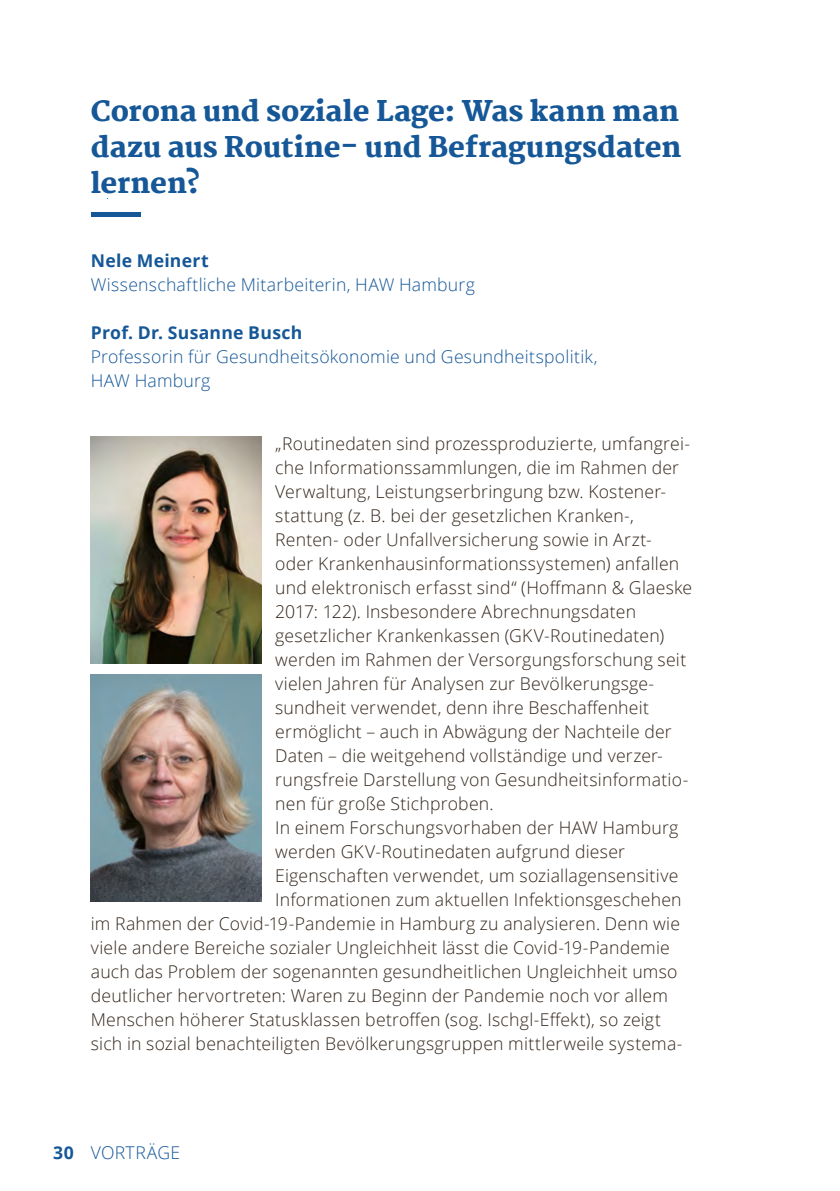
<style>
.page{position:relative;width:840px;height:1191px;background:#fff}
.page>*{position:absolute;margin:0;border:0;box-sizing:border-box;transform-origin:0 0}
.t1{font:800 28px/36px "Martel";color:#155797;text-align:justify}
.t2{font:300 17.6px "Open Sans";letter-spacing:.015em;color:#32261c}
.t3{font:300 17.6px/24px "Open Sans";letter-spacing:.015em;color:#155797}
.t4{font:700 17.6px "Open Sans";letter-spacing:.015em;color:#155797}
.s1{font-weight:700}
</style>
<div class="page">
<div style="left:91px;top:212px;width:50px;height:5px;background:#155797"></div>
<img style="left:91px;top:675px;width:170px;height:226px">
<img style="left:91px;top:437px;width:170px;height:226px">
<h1 class="t1" style="left:91px;top:93px;width:592px">Corona und soziale Lage: Was kann man dazu aus Routine- und Befragungsdaten lernen?</h1>
<p class="t4" style="left:91px;top:248px;width:119px">Nele Meinert</p>
<p class="t3" style="left:91px;top:272px;width:385px">Wissenschaftliche Mitarbeiterin, HAW Hamburg</p>
<p class="t4" style="left:91px;top:320px;width:213px">Prof. Dr. Susanne Busch</p>
<p class="t3" style="left:91px;top:344px;width:508px">Professorin für Gesundheitsökonomie und Gesundheitspolitik,<br>HAW Hamburg</p>
<p class="t2" style="left:275px;top:432px;width:416px">„Routinedaten sind prozessproduzierte, umfangrei-</p>
<p class="t2" style="left:275px;top:456px;width:405px">che Informationssammlungen, die im Rahmen der</p>
<p class="t2" style="left:275px;top:480px;width:392px">Verwaltung, Leistungserbringung bzw. Kostener-</p>
<p class="t2" style="left:275px;top:504px;width:360px">stattung (z. B. bei der gesetzlichen Kranken-,</p>
<p class="t2" style="left:275px;top:528px;width:378px">Renten- oder Unfallversicherung sowie in Arzt-</p>
<p class="t2" style="left:275px;top:552px;width:405px">oder Krankenhausinformationssystemen) anfallen</p>
<p class="t2" style="left:275px;top:576px;width:418px">und elektronisch erfasst sind“ (Hoffmann &amp; Glaeske</p>
<p class="t2" style="left:275px;top:600px;width:362px">2017: 122). Insbesondere Abrechnungsdaten</p>
<p class="t2" style="left:275px;top:624px;width:390px">gesetzlicher Krankenkassen (GKV-Routinedaten)</p>
<p class="t2" style="left:275px;top:648px;width:412px">werden im Rahmen der Versorgungsforschung seit</p>
<p class="t2" style="left:275px;top:672px;width:380px">vielen Jahren für Analysen zur Bevölkerungsge-</p>
<p class="t2" style="left:275px;top:696px;width:375px">sundheit verwendet, denn ihre Beschaffenheit</p>
<p class="t2" style="left:275px;top:720px;width:398px">ermöglicht – auch in Abwägung der Nachteile der</p>
<p class="t2" style="left:275px;top:744px;width:389px">Daten – die weitgehend vollständige und verzer-</p>
<p class="t2" style="left:275px;top:768px;width:414px">rungsfreie Darstellung von Gesundheitsinformatio-</p>
<p class="t2" style="left:275px;top:792px;width:220px">nen für große Stichproben.</p>
<p class="t2" style="left:275px;top:816px;width:404px">In einem Forschungsvorhaben der HAW Hamburg</p>
<p class="t2" style="left:275px;top:840px;width:351px">werden GKV-Routinedaten aufgrund dieser</p>
<p class="t2" style="left:275px;top:864px;width:404px">Eigenschaften verwendet, um soziallagensensitive</p>
<p class="t2" style="left:275px;top:888px;width:407px">Informationen zum aktuellen Infektionsgeschehen</p>
<p class="t2" style="left:91px;top:912px;width:590px">im Rahmen der Covid-19-Pandemie in Hamburg zu analysieren. Denn wie</p>
<p class="t2" style="left:91px;top:936px;width:580px">viele andere Bereiche sozialer Ungleichheit lässt die Covid-19-Pandemie</p>
<p class="t2" style="left:91px;top:960px;width:588px">auch das Problem der sogenannten gesundheitlichen Ungleichheit umso</p>
<p class="t2" style="left:91px;top:984px;width:578px">deutlicher hervortreten: Waren zu Beginn der Pandemie noch vor allem</p>
<p class="t2" style="left:91px;top:1008px;width:571px">Menschen höherer Statusklassen betroffen (sog. Ischgl-Effekt), so zeigt</p>
<p class="t2" style="left:91px;top:1032px;width:593px">sich in sozial benachteiligten Bevölkerungsgruppen mittlerweile systema-</p>
<p class="t3" style="left:53px;top:1140px;width:129px"><span class="s1">30</span> VORTRÄGE</p>
</div>
